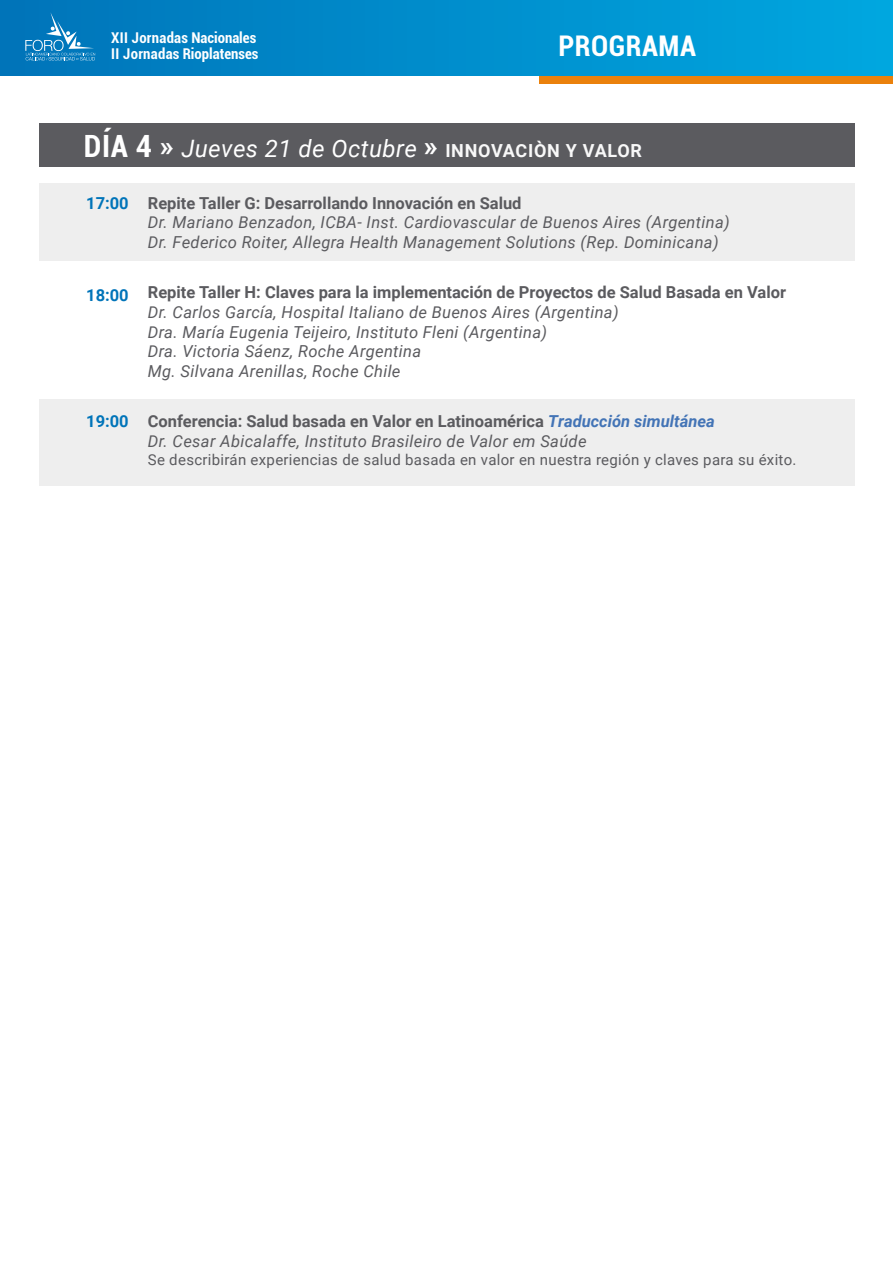
<style>
.page{position:relative;width:893px;height:1263px;background:#fff}
.page>*{position:absolute;margin:0;border:0;box-sizing:border-box;transform-origin:0 0}
.t1{font:700 condensed 28.5px "Roboto";letter-spacing:.02em;color:#fff}
.t2{font:italic 24px "Roboto";letter-spacing:.02em;color:#fff}
.t3{font:italic 16.5px/19.8px "Roboto";letter-spacing:.02em;color:#5b5b5f}
.t4{font:700 16.5px "Roboto";color:#5b5b5f}
.t5{font:700 16.5px "Roboto";color:#0074b9}
.t6{font:15px "Roboto";letter-spacing:.02em;color:#5b5b5f}
.t7{font:700 condensed 14.85px/16.8px "Roboto";color:#fff}
.s1{font-weight:700;font-style:normal;font-stretch:condensed;font-size:30.6px}
.s2{font-weight:700;font-style:normal;font-size:18px;color:#f8f8f8}
.s3{font-weight:700;font-style:normal}
.s4{font-weight:700;color:#4374b6}
</style>
<div class="page">
<div style="left:39px;top:123px;width:815px;height:44px;background:#5b5b5f"></div>
<div style="left:39px;top:184px;width:815px;height:77px;background:#eee"></div>
<div style="left:39px;top:399px;width:815px;height:87px;background:#eee"></div>
<div style="left:0;top:0;width:893px;height:76px;background:linear-gradient(to right,#0073b9,#00a7e0)"></div>
<div style="left:539px;top:76px;width:354px;height:8px;background:#ea810c"></div>
<svg style="left:25px;top:12px;width:70px;height:49px;background:#2289c4"></svg>
<p class="t7" style="left:111px;top:28px;width:149px">XII Jornadas Nacionales<br>II Jornadas Rioplatenses</p>
<h1 class="t1" style="left:558px;top:26px;width:139px">PROGRAMA</h1>
<h2 class="t2" style="left:84px;top:131px;width:560px"><span class="s1">DÍA 4 »</span> Jueves 21 de Octubre <span class="s1">»</span> <span class="s2">INNOVACIÒN Y VALOR</span></h2>
<p class="t4" style="left:148px;top:191px;width:375px">Repite Taller G: Desarrollando Innovación en Salud</p>
<p class="t3" style="left:148px;top:212px;width:583px">Dr. Mariano Benzadon, ICBA- Inst. Cardiovascular de Buenos Aires (Argentina)<br>Dr. Federico Roiter, Allegra Health Management Solutions (Rep. Dominicana)</p>
<p class="t4" style="left:148px;top:280px;width:640px">Repite Taller H: Claves para la implementación de Proyectos de Salud Basada en Valor</p>
<p class="t3" style="left:148px;top:301px;width:472px">Dr. Carlos García, Hospital Italiano de Buenos Aires (Argentina)<br>Dra. María Eugenia Teijeiro, Instituto Fleni (Argentina)<br>Dra. Victoria Sáenz, Roche Argentina<br>Mg. Silvana Arenillas, Roche Chile</p>
<p class="t3" style="left:148px;top:410px;width:568px"><span class="s3">Conferencia: Salud basada en Valor en Latinoamérica</span> <span class="s4">Traducción simultánea<br></span>Dr. Cesar Abicalaffe, Instituto Brasileiro de Valor em Saúde</p>
<p class="t6" style="left:148px;top:449px;width:650px">Se describirán experiencias de salud basada en valor en nuestra región y claves para su éxito.</p>
<p class="t5" style="left:86px;top:191px;width:44px">17:00</p>
<p class="t5" style="left:86px;top:283px;width:44px">18:00</p>
<p class="t5" style="left:86px;top:409px;width:44px">19:00</p>
</div>
